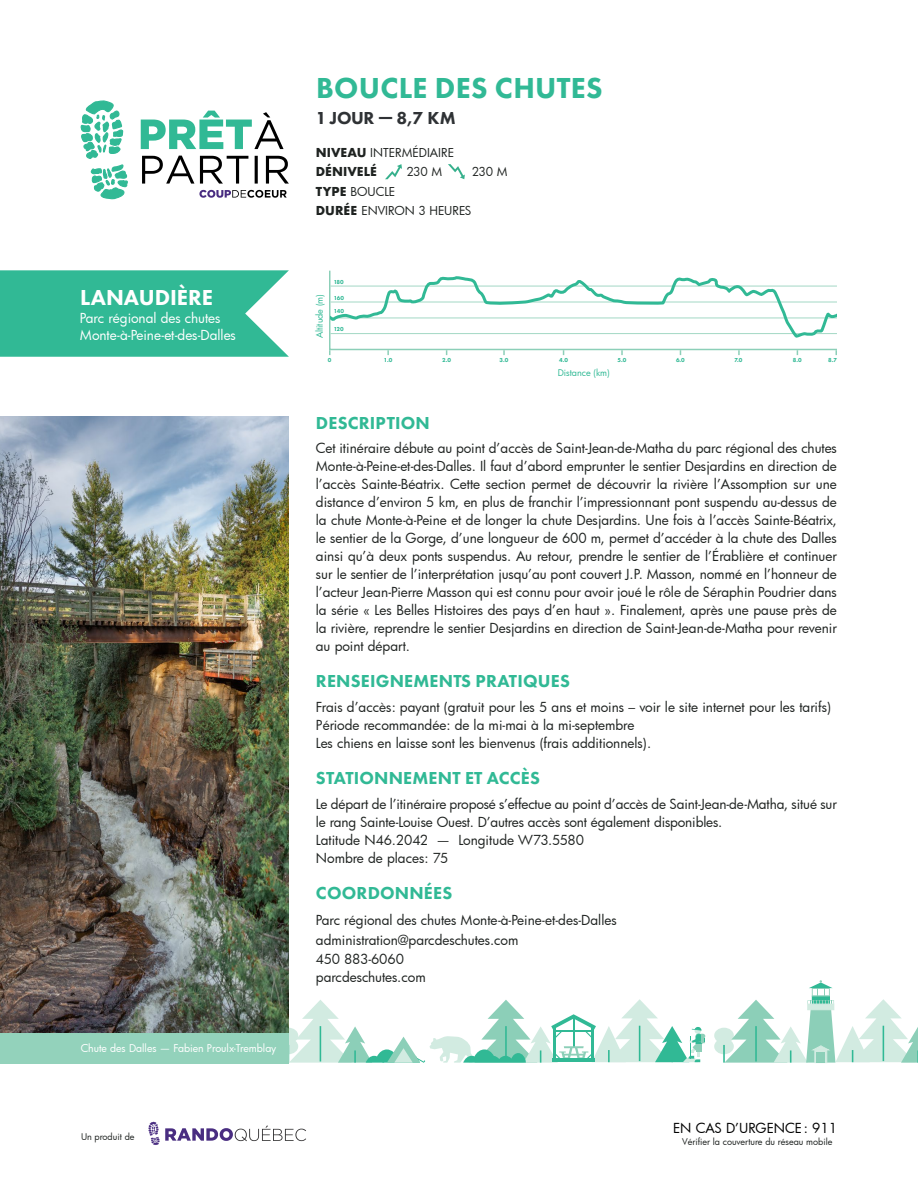
<style>
.page{position:relative;width:918px;height:1188px;background:#fff}
.page>*{position:absolute;margin:0;border:0;box-sizing:border-box;transform-origin:0 0}
.t1{font:800 30px "Futura PT";letter-spacing:.01em;color:#31b995}
.t2{font:800 22.5px "Futura PT";color:#fff}
.t3{font:800 18px "Futura PT";letter-spacing:.01em;color:#31b995}
.t4{font:800 18px "Futura PT";letter-spacing:-.02em;color:#2f3235}
.t5{font:13.5px/18px "Futura";letter-spacing:-.005em;color:#1f2321}
.t6{font:13.5px/16.2px "Futura";letter-spacing:-.005em;color:#fff}
.t7{font:13.5px "Futura";color:#000}
.t8{font:12px/19.5px "Futura";color:#1f2321}
.t9{font:700 12px/19.5px "Futura";color:#1f2321}
.t10{font:10.5px "Futura";letter-spacing:-.005em;color:#fff}
.t11{font:9px "Futura";color:#1f2321}
.t12{font:9px "Futura";color:#31b995}
.t13{font:800 6px "Futura PT";letter-spacing:-.04em;color:#31b995}
.s1{font-weight:400}
.s2{font-weight:700}
</style>
<div class="page">
<svg style="left:714px;top:980px;width:204px;height:83px"></svg>
<div style="left:808px;top:1004px;width:26px;height:6px;background:#d2ebe1"></div>
<svg style="left:289px;top:999px;width:416px;height:64px"></svg>
<img style="left:0;top:416px;width:289px;height:617px">
<div style="left:0;top:1033px;width:289px;height:30px;background:#93d2bb"></div>
<svg style="left:148px;top:1122px;width:158px;height:23px"></svg>
<svg style="left:0;top:270px;width:289px;height:87px;background:#42be9d"></svg>
<svg style="left:385px;top:164px;width:17px;height:15px"></svg>
<svg style="left:448px;top:164px;width:17px;height:15px"></svg>
<svg style="left:329px;top:270px;width:508px;height:85px"></svg>
<svg style="left:142px;top:156px;width:147px;height:28px"></svg>
<svg style="left:141px;top:111px;width:143px;height:38px"></svg>
<svg style="left:80px;top:100px;width:48px;height:99px"></svg>
<svg style="left:199px;top:190px;width:88px;height:8px"></svg>
<h2 class="t2" style="left:80px;top:283px;width:135px">LANAUDIÈRE</h2>
<p class="t6" style="left:80px;top:310px;width:158px">Parc régional des chutes<br>Monte-à-Peine-et-des-Dalles</p>
<p class="t10" style="left:81px;top:1041px;width:197px">Chute des Dalles — Fabien Proulx-Tremblay</p>
<p class="t11" style="left:81px;top:1131px;width:55px">Un produit de</p>
<h1 class="t1" style="left:316px;top:70px;width:288px">BOUCLE DES CHUTES</h1>
<h3 class="t4" style="left:316px;top:107px;width:141px">1 JOUR — 8,7 KM</h3>
<p class="t9" style="left:316px;top:143px;width:140px">NIVEAU <span class="s1">INTERMÉDIAIRE<br></span>DÉNIVELÉ</p>
<p class="t8" style="left:406px;top:162px;width:37px">230 M</p>
<p class="t8" style="left:472px;top:162px;width:37px">230 M</p>
<p class="t8" style="left:316px;top:182px;width:157px"><span class="s2">TYPE</span> BOUCLE<br><span class="s2">DURÉE</span> ENVIRON 3 HEURES</p>
<p class="t12" style="left:313px;top:338px;width:46px;rotate:-90deg">Altitude (m)</p>
<p class="t13" style="left:334px;top:278px;width:12px">180</p>
<p class="t13" style="left:334px;top:294px;width:12px">160</p>
<p class="t13" style="left:334px;top:308px;width:12px">140</p>
<p class="t13" style="left:334px;top:325px;width:11px">120</p>
<p class="t13" style="left:328px;top:356px;width:5px">0</p>
<p class="t13" style="left:384px;top:356px;width:10px">1.0</p>
<p class="t13" style="left:442px;top:356px;width:10px">2.0</p>
<p class="t13" style="left:500px;top:356px;width:10px">3.0</p>
<p class="t13" style="left:559px;top:356px;width:10px">4.0</p>
<p class="t13" style="left:618px;top:356px;width:10px">5.0</p>
<p class="t13" style="left:676px;top:356px;width:10px">6.0</p>
<p class="t13" style="left:735px;top:356px;width:9px">7.0</p>
<p class="t13" style="left:793px;top:356px;width:10px">8.0</p>
<p class="t13" style="left:828px;top:356px;width:10px">8.7</p>
<p class="t12" style="left:558px;top:367px;width:54px">Distance (km)</p>
<h3 class="t3" style="left:316px;top:411px;width:115px">DESCRIPTION</h3>
<p class="t5" style="left:316px;top:439px;width:523px;text-align:justify">Cet itinéraire débute au point d’accès de Saint-Jean-de-Matha du parc régional des chutes Monte-à-Peine-et-des-Dalles. Il faut d’abord emprunter le sentier Desjardins en direction de l’accès Sainte-Béatrix. Cette section permet de découvrir la rivière l’Assomption sur une distance d’environ 5 km, en plus de franchir l’impressionnant pont suspendu au-dessus de la chute Monte-à-Peine et de longer la chute Desjardins. Une fois à l’accès Sainte-Béatrix, le sentier de la Gorge, d’une longueur de 600 m, permet d’accéder à la chute des Dalles ainsi qu’à deux ponts suspendus. Au retour, prendre le sentier de l’Érablière et continuer sur le sentier de l’interprétation jusqu’au pont couvert J.P. Masson, nommé en l’honneur de l’acteur Jean-Pierre Masson qui est connu pour avoir joué le rôle de Séraphin Poudrier dans la série « Les Belles Histoires des pays d’en haut ». Finalement, après une pause près de la rivière, reprendre le sentier Desjardins en direction de Saint-Jean-de-Matha pour revenir au point départ.</p>
<h3 class="t3" style="left:316px;top:670px;width:256px">RENSEIGNEMENTS PRATIQUES</h3>
<p class="t5" style="left:316px;top:698px;width:517px">Frais d’accès: payant (gratuit pour les 5 ans et moins – voir le site internet pour les tarifs)<br>Période recommandée: de la mi-mai à la mi-septembre<br>Les chiens en laisse sont les bienvenus (frais additionnels).</p>
<h3 class="t3" style="left:316px;top:767px;width:225px">STATIONNEMENT ET ACCÈS</h3>
<p class="t5" style="left:316px;top:795px;width:523px">Le départ de l’itinéraire proposé s’effectue au point d’accès de Saint-Jean-de-Matha, situé sur le rang Sainte-Louise Ouest. D’autres accès sont également disponibles.<br>Latitude N46.2042 — Longitude W73.5580<br>Nombre de places: 75</p>
<h3 class="t3" style="left:316px;top:882px;width:138px">COORDONNÉES</h3>
<p class="t5" style="left:316px;top:910px;width:302px;line-height:19.5px">Parc régional des chutes Monte-à-Peine-et-des-Dalles administration@parcdeschutes.com<br>450 883-6060</p>
<p class="t5" style="left:316px;top:968px;width:111px">parcdeschutes.com</p>
<p class="t7" style="left:673px;top:1118px;width:165px">EN CAS D’URGENCE: 911</p>
<p class="t11" style="left:682px;top:1135px;width:152px">Vérifier la couverture du réseau mobile</p>
</div>
